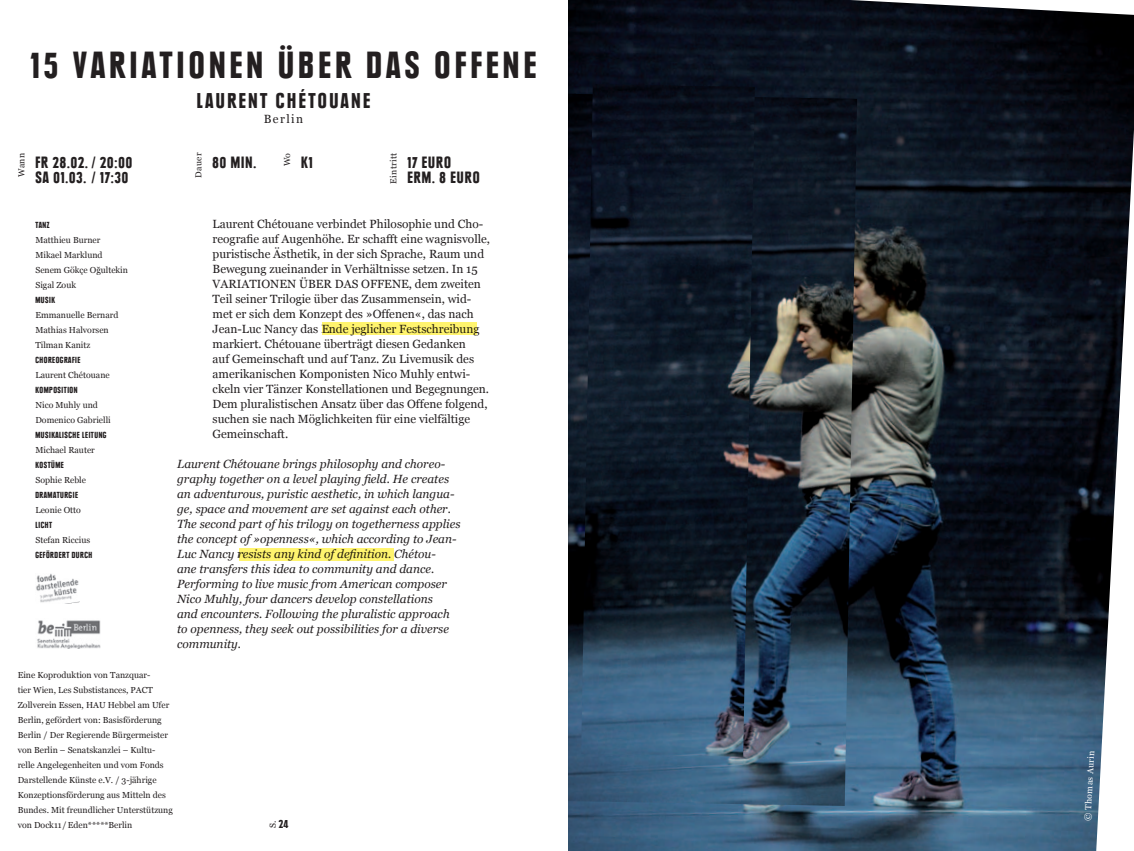
<style>
.page{position:relative;width:1134px;height:851px;background:#fff}
.page>*{position:absolute;margin:0;border:0;box-sizing:border-box;transform-origin:0 0}
.Headline_Plak_34_pt{font:900 condensed 37.5px "Plak Com";letter-spacing:.12em;color:#231f20}
.Subline_Plak_17_pt{font:900 condensed 21.25px "Plak Com";letter-spacing:.12em;color:#231f20}
.Infos_oben_Plak_13_p{font:900 condensed 16.25px "Plak Com";letter-spacing:.06em;color:#231f20}
.Fließtext_deutsch_Ge{font:11.88px/15px "Georgia";color:#231f20}
.Fließtext_englisch_G{font:italic 11.88px/15px "Georgia";color:#231f20}
.Subline_Ort_Georgia{font:11.88px "Georgia";letter-spacing:.12em;color:#231f20}
.t1{font:900 condensed 11.88px "Plak Com";color:#231f20}
.Zusatzinfos_gestürzt{font:8.75px/15px "Georgia";color:#231f20}
.Produktionsinfos_Geo{font:8.75px "Georgia";color:#231f20}
.Produktionsinfos_Pla{font:900 condensed 8.75px "Plak Com";letter-spacing:.06em;color:#231f20}
.Infos_oben_gestürzt{font:8.75px "Georgia";letter-spacing:.04em;color:#231f20}
.Fotocredits_Georgia{font:8.75px "Georgia";color:#fff}
</style>
<div class="page">
<img style="left:568px;top:0;width:566px;height:850px">
<img style="left:568px;top:94px;width:289px;height:711px">
<img style="left:581px;top:84px;width:174px;height:672px">
<img style="left:36px;top:573px;width:43px;height:30px">
<img style="left:37px;top:620px;width:63px;height:28px">
<div style="left:322px;top:322px;width:155px;height:13px;background:#fff46e"></div>
<div style="left:239px;top:547px;width:155px;height:13px;background:#fff46e"></div>
<p class="Headline_Plak_34_pt" style="left:31px;top:43px;width:507px">15 VARIATIONEN ÜBER DAS OFFENE</p>
<p class="Subline_Plak_17_pt" style="left:197px;top:88px;width:175px">LAURENT CHÉTOUANE</p>
<p class="Subline_Ort_Georgia" style="left:264px;top:111px;width:41px">Berlin</p>
<p class="Infos_oben_Plak_13_p" style="left:407px;top:152px;width:45px">17 EURO</p>
<p class="Infos_oben_gestürzt" style="left:16px;top:177px;width:26px;rotate:-90deg">Wann</p>
<p class="Infos_oben_gestürzt" style="left:193px;top:178px;width:27px;rotate:-90deg">Dauer</p>
<p class="Infos_oben_gestürzt" style="left:282px;top:166px;width:15px;rotate:-90deg">Wo</p>
<p class="Infos_oben_gestürzt" style="left:388px;top:184px;width:33px;rotate:-90deg">Eintritt</p>
<p class="Infos_oben_Plak_13_p" style="left:35px;top:152px;width:98px">FR 28.02. / 20:00</p>
<p class="Infos_oben_Plak_13_p" style="left:301px;top:152px;width:13px">K1</p>
<p class="Infos_oben_Plak_13_p" style="left:35px;top:167px;width:94px">SA 01.03. / 17:30</p>
<p class="Infos_oben_Plak_13_p" style="left:213px;top:152px;width:45px">80 MIN.</p>
<p class="Infos_oben_Plak_13_p" style="left:407px;top:167px;width:74px">ERM. 8 EURO</p>
<p class="Produktionsinfos_Pla" style="left:35px;top:220px;width:16px">TANZ</p>
<p class="Produktionsinfos_Geo" style="left:35px;top:234px;width:66px">Matthieu Burner</p>
<p class="Produktionsinfos_Geo" style="left:35px;top:249px;width:69px">Mikael Marklund</p>
<p class="Produktionsinfos_Geo" style="left:35px;top:264px;width:94px">Senem Gökçe Oğultekin</p>
<p class="Produktionsinfos_Geo" style="left:35px;top:279px;width:42px">Sigal Zouk</p>
<p class="Produktionsinfos_Pla" style="left:35px;top:295px;width:21px">MUSIK</p>
<p class="Produktionsinfos_Geo" style="left:35px;top:309px;width:85px">Emmanuelle Bernard</p>
<p class="Produktionsinfos_Geo" style="left:35px;top:324px;width:75px">Mathias Halvorsen</p>
<p class="Produktionsinfos_Geo" style="left:35px;top:339px;width:57px">Tilman Kanitz</p>
<p class="Produktionsinfos_Pla" style="left:35px;top:355px;width:46px">CHOREOGRAFIE</p>
<p class="Produktionsinfos_Geo" style="left:35px;top:369px;width:76px">Laurent Chétouane</p>
<p class="Produktionsinfos_Pla" style="left:35px;top:385px;width:44px">KOMPOSITION</p>
<p class="Produktionsinfos_Geo" style="left:35px;top:399px;width:64px">Nico Muhly und</p>
<p class="Produktionsinfos_Geo" style="left:35px;top:414px;width:77px">Domenico Gabrielli</p>
<p class="Produktionsinfos_Pla" style="left:35px;top:430px;width:73px">MUSIKALISCHE LEITUNG</p>
<p class="Produktionsinfos_Geo" style="left:35px;top:444px;width:61px">Michael Rauter</p>
<p class="Produktionsinfos_Pla" style="left:35px;top:460px;width:30px">KOSTÜME</p>
<p class="Produktionsinfos_Geo" style="left:35px;top:474px;width:52px">Sophie Reble</p>
<p class="Produktionsinfos_Pla" style="left:35px;top:490px;width:44px">DRAMATURGIE</p>
<p class="Produktionsinfos_Geo" style="left:35px;top:504px;width:47px">Leonie Otto</p>
<p class="Produktionsinfos_Pla" style="left:35px;top:520px;width:18px">LICHT</p>
<p class="Produktionsinfos_Geo" style="left:35px;top:534px;width:56px">Stefan Riccius</p>
<p class="Produktionsinfos_Pla" style="left:35px;top:550px;width:58px">GEFÖRDERT DURCH</p>
<p class="Fließtext_deutsch_Ge" style="left:213px;top:216px;width:279px">Laurent Chétouane verbindet Philosophie und Cho&shy;reografie auf Augenhöhe. Er schafft eine wagnisvolle, puristische Ästhetik, in der sich Sprache, Raum und Bewegung zueinander in Verhältnisse setzen. In 15<br>VARIATIONEN ÜBER DAS OFFENE, dem zweiten Teil seiner Trilogie über das Zusammensein, wid&shy;met er sich dem Konzept des »Offenen«, das nach Jean-Luc Nancy das Ende jeglicher Festschreibung markiert. Chétouane überträgt diesen Gedanken<br>auf Gemeinschaft und auf Tanz. Zu Livemusik des amerikanischen Komponisten Nico Muhly entwi&shy;ckeln vier Tänzer Konstellationen und Begegnungen.<br>Dem pluralistischen Ansatz über das Offene folgend, suchen sie nach Möglichkeiten für eine vielfältige Gemeinschaft.</p>
<p class="Fließtext_englisch_G" style="left:177px;top:456px;width:285px">Laurent Chétouane brings philosophy and choreo&shy;graphy together on a level playing field. He creates an adventurous, puristic aesthetic, in which langua&shy;ge, space and movement are set against each other.<br>The second part of his trilogy on togetherness applies the concept of »openness«, which according to Jean-Luc Nancy resists any kind of definition. Chétou-<br>ane transfers this idea to community and dance.<br>Performing to live music from American composer Nico Muhly, four dancers develop constellations<br>and encounters. Following the pluralistic approach to openness, they seek out possibilities for a diverse community.</p>
<p class="Zusatzinfos_gestürzt" style="left:18px;top:667px;width:157px">Eine Koproduktion von Tanzquar-<br>tier Wien, Les Substistances, PACT Zollverein Essen, HAU Hebbel am Ufer Berlin, gefördert von: Basisförderung Berlin / Der Regierende Bürgermeister von Berlin – Senatskanzlei – Kultu&shy;relle Angelegenheiten und vom Fonds Darstellende Künste e.V. / 3-jährige Konzeptionsförderung aus Mitteln des Bundes. Mit freundlicher Unterstützung von Dock11/Eden*****Berlin</p>
<p class="Zusatzinfos_gestürzt" style="left:266px;top:828px;width:9px;rotate:-90deg">S.</p>
<p class="t1" style="left:279px;top:817px;width:11px">24</p>
<p class="Fotocredits_Georgia" style="left:1082px;top:820px;width:72px;rotate:-87deg">© Thomas Aurin</p>
</div>
